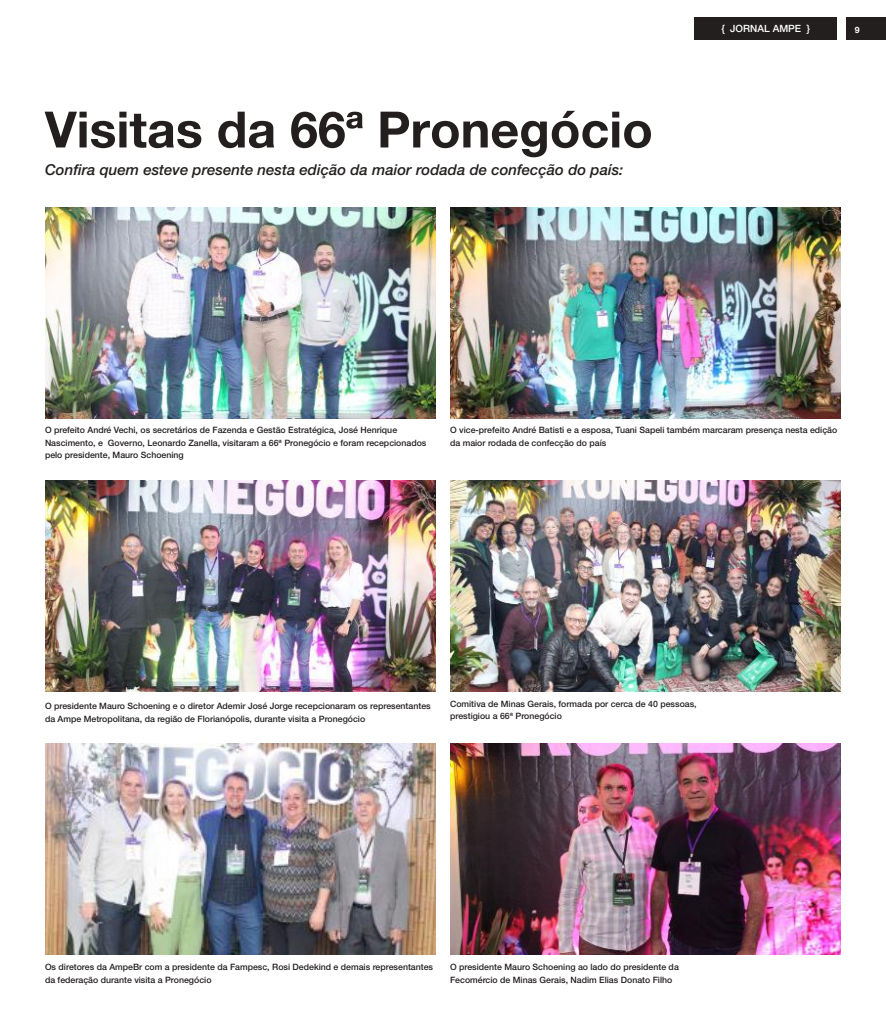
<style>
.page{position:relative;width:886px;height:1028px;background:#fff}
.page>*{position:absolute;margin:0;border:0;box-sizing:border-box;transform-origin:0 0}
.t1{font:700 50.12px "Helvetica Neue LT Pro";color:#241f1f}
.t2{font:italic 500 15px "Helvetica Neue LT Pro";color:#241f1f}
.t3{font:500 10px "Helvetica Neue LT Pro";color:#fff}
.t4{font:500 8.75px/12.5px "Helvetica Neue LT Pro";color:#241f1f}
.t5{font:700 8.75px "Helvetica Neue LT Pro";color:#fff}
</style>
<div class="page">
<div style="left:694px;top:18px;width:143px;height:22px;background:#241f1f"></div>
<div style="left:846px;top:18px;width:40px;height:22px;background:#241f1f"></div>
<img style="left:45px;top:208px;width:391px;height:211px">
<img style="left:45px;top:480px;width:391px;height:211px">
<img style="left:45px;top:743px;width:391px;height:211px">
<img style="left:450px;top:208px;width:391px;height:211px">
<img style="left:450px;top:480px;width:391px;height:211px">
<img style="left:450px;top:743px;width:391px;height:211px">
<h1 class="t1" style="left:45px;top:99px;width:609px">Visitas da 66ª Pronegócio</h1>
<h2 class="t2" style="left:45px;top:161px;width:580px">Confira quem esteve presente nesta edição da maior rodada de confecção do país:</h2>
<p class="t3" style="left:722px;top:23px;width:89px">{ JORNAL AMPE }</p>
<p class="t5" style="left:855px;top:24px;width:6px">9</p>
<p class="t4" style="left:45px;top:424px;width:383px">O prefeito André Vechi, os secretários de Fazenda e Gestão Estratégica, José Henrique<br>Nascimento, e Governo, Leonardo Zanella, visitaram a 66ª Pronegócio e foram recepcionados pelo presidente, Mauro Schoening</p>
<p class="t4" style="left:450px;top:424px;width:389px">O vice-prefeito André Batisti e a esposa, Tuani Sapeli também marcaram presença nesta edição da maior rodada de confecção do país</p>
<p class="t4" style="left:45px;top:699px;width:387px">O presidente Mauro Schoening e o diretor Ademir José Jorge recepcionaram os representantes da Ampe Metropolitana, da região de Florianópolis, durante visita a Pronegócio</p>
<p class="t4" style="left:450px;top:697px;width:248px">Comitiva de Minas Gerais, formada por cerca de 40 pessoas, prestigiou a 66ª Pronegócio</p>
<p class="t4" style="left:45px;top:961px;width:390px">Os diretores da AmpeBr com a presidente da Fampesc, Rosi Dedekind e demais representantes da federação durante visita a Pronegócio</p>
<p class="t4" style="left:450px;top:961px;width:230px">O presidente Mauro Schoening ao lado do presidente da<br>Fecomércio de Minas Gerais, Nadim Elias Donato Filho</p>
</div>
